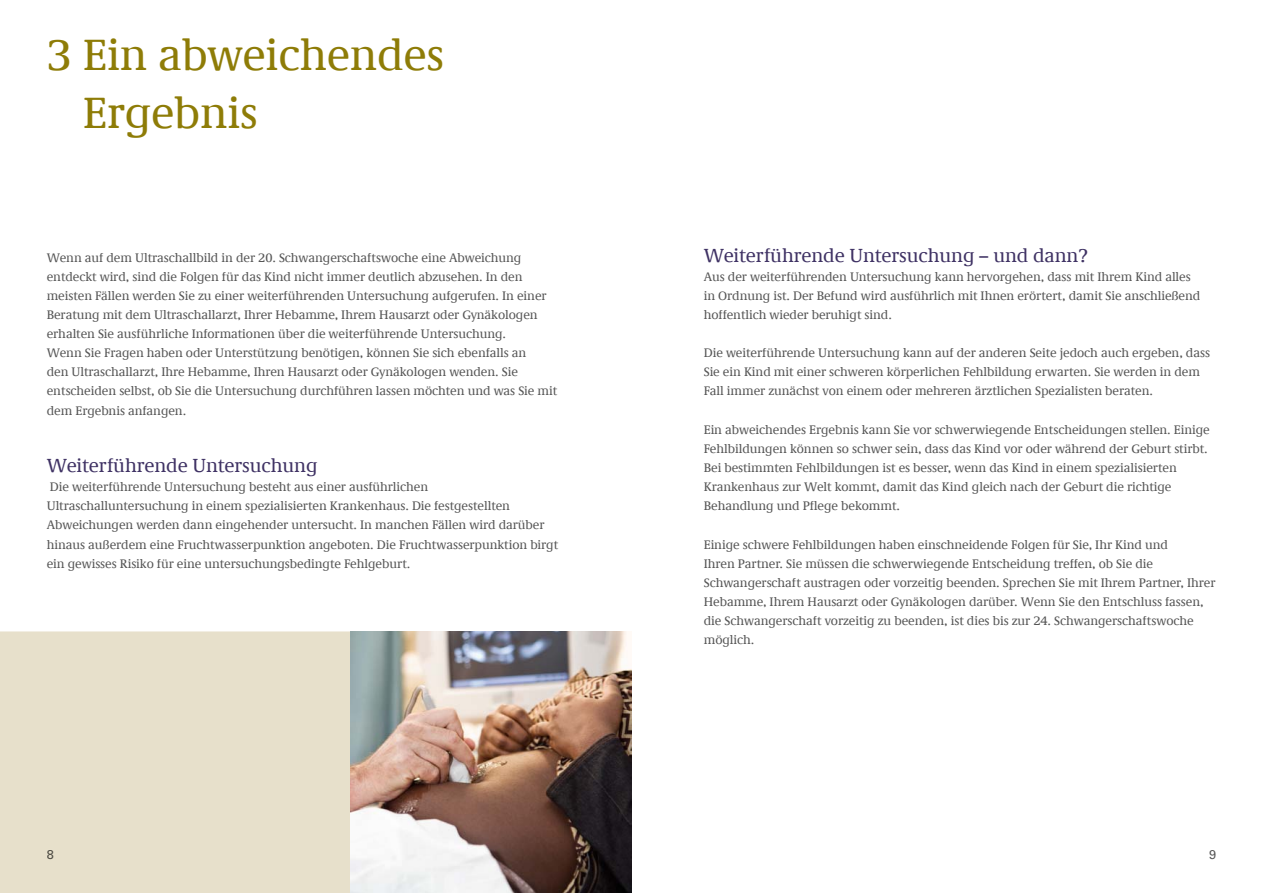
<style>
.page{position:relative;width:1263px;height:893px;background:#fff}
.page>*{position:absolute;margin:0;border:0;box-sizing:border-box;transform-origin:0 0}
.t1{font:45px/57.4px "RIVM Demos";letter-spacing:-.005em;color:#8e7c07}
.t2{font:19.5px "RIVM Demos";letter-spacing:-.005em;color:#3f3264}
.t3{font:12.75px/19.2px "RIVM Demos";letter-spacing:-.005em;color:#565656}
.t4{font:12.75px "Univers LT Std";color:#565656}
.t5{font:12.75px "Univers LT Std";color:#4e4c44}
</style>
<div class="page">
<div style="left:0;top:631px;width:351px;height:262px;background:#e7e0cb"></div>
<div style="left:47px;top:850px;width:6px;height:9px;background:#e7e0cb"></div>
<img style="left:351px;top:631px;width:280px;height:262px">
<h1 class="t1" style="left:83px;top:26px;width:363px;text-indent:-36px">3 Ein abweichendes<br>Ergebnis</h1>
<p class="t3" style="left:47px;top:247px;width:512px">Wenn auf dem Ultraschallbild in der 20. Schwangerschaftswoche eine Abweichung entdeckt wird, sind die Folgen für das Kind nicht immer deutlich abzusehen. In den meisten Fällen werden Sie zu einer weiterführenden Untersuchung aufgerufen. In einer Beratung mit dem Ultraschallarzt, Ihrer Hebamme, Ihrem Hausarzt oder Gynäkologen erhalten Sie ausführliche Informationen über die weiterführende Untersuchung.<br>Wenn Sie Fragen haben oder Unterstützung benötigen, können Sie sich ebenfalls an<br>den Ultraschallarzt, Ihre Hebamme, Ihren Hausarzt oder Gynäkologen wenden. Sie entscheiden selbst, ob Sie die Untersuchung durchführen lassen möchten und was Sie mit dem Ergebnis anfangen.</p>
<h2 class="t2" style="left:47px;top:454px;width:272px">Weiterführende Untersuchung</h2>
<p class="t3" style="left:47px;top:477px;width:513px">Die weiterführende Untersuchung besteht aus einer ausführlichen Ultraschalluntersuchung in einem spezialisierten Krankenhaus. Die festgestellten Abweichungen werden dann eingehender untersucht. In manchen Fällen wird darüber hinaus außerdem eine Fruchtwasserpunktion angeboten. Die Fruchtwasserpunktion birgt ein gewisses Risiko für eine untersuchungsbedingte Fehlgeburt.</p>
<p class="t5" style="left:47px;top:847px;width:9px">8</p>
<h2 class="t2" style="left:704px;top:243px;width:385px">Weiterführende Untersuchung – und dann?</h2>
<p class="t3" style="left:704px;top:267px;width:498px">Aus der weiterführenden Untersuchung kann hervorgehen, dass mit Ihrem Kind alles in Ordnung ist. Der Befund wird ausführlich mit Ihnen erörtert, damit Sie anschließend hoffentlich wieder beruhigt sind.</p>
<p class="t3" style="left:704px;top:343px;width:508px">Die weiterführende Untersuchung kann auf der anderen Seite jedoch auch ergeben, dass<br>Sie ein Kind mit einer schweren körperlichen Fehlbildung erwarten. Sie werden in dem<br>Fall immer zunächst von einem oder mehreren ärztlichen Spezialisten beraten.</p>
<p class="t3" style="left:704px;top:420px;width:508px">Ein abweichendes Ergebnis kann Sie vor schwerwiegende Entscheidungen stellen. Einige Fehlbildungen können so schwer sein, dass das Kind vor oder während der Geburt stirbt.<br>Bei bestimmten Fehlbildungen ist es besser, wenn das Kind in einem spezialisierten Krankenhaus zur Welt kommt, damit das Kind gleich nach der Geburt die richtige Behandlung und Pflege bekommt.</p>
<p class="t3" style="left:704px;top:535px;width:513px">Einige schwere Fehlbildungen haben einschneidende Folgen für Sie, Ihr Kind und<br>Ihren Partner. Sie müssen die schwerwiegende Entscheidung treffen, ob Sie die Schwangerschaft austragen oder vorzeitig beenden. Sprechen Sie mit Ihrem Partner, Ihrer Hebamme, Ihrem Hausarzt oder Gynäkologen darüber. Wenn Sie den Entschluss fassen, die Schwangerschaft vorzeitig zu beenden, ist dies bis zur 24. Schwangerschaftswoche möglich.</p>
<p class="t4" style="left:1209px;top:847px;width:9px">9</p>
</div>
